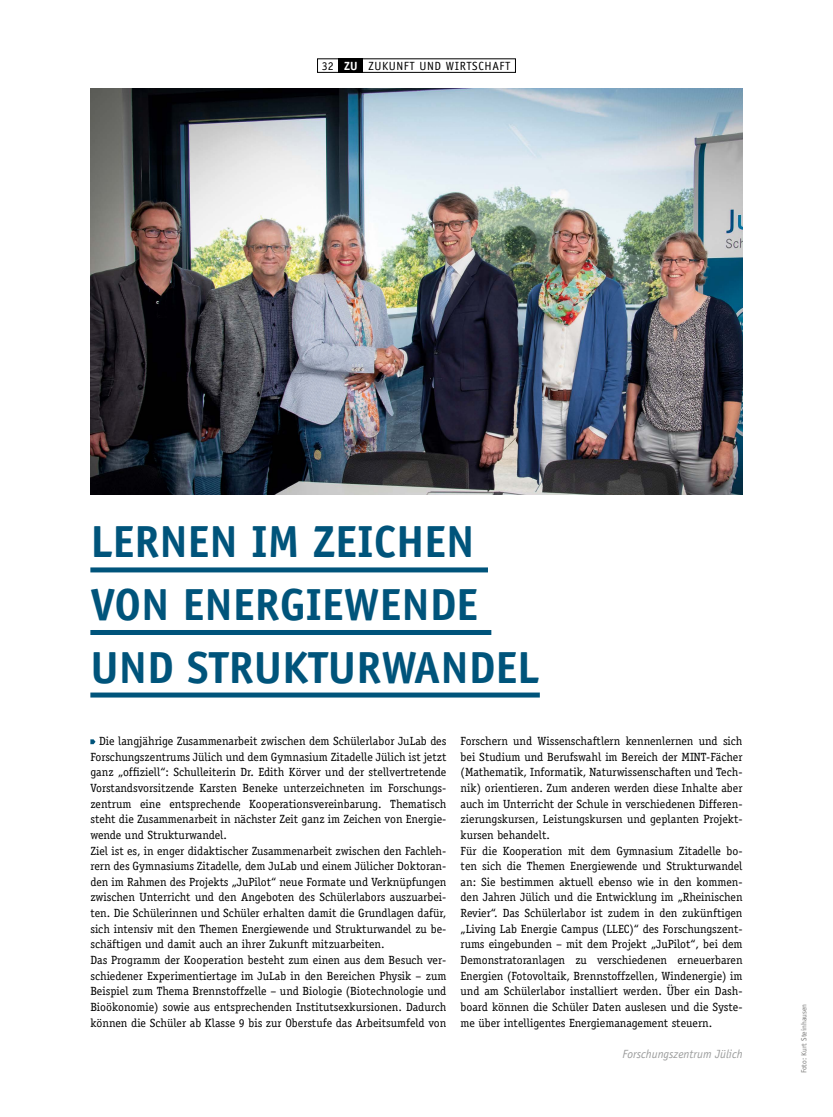
<style>
.page{position:relative;width:833px;height:1117px;background:#fff}
.page>*{position:absolute;margin:0;border:0;box-sizing:border-box;transform-origin:0 0}
.t1{font:700 45px/62.5px "Officina Sans";color:#00547b}
.t2{font:11.88px/15.6px "Officina Serif";color:#000}
.t3{font:11.88px "Officina Sans";letter-spacing:.05em;color:#000}
.t4{font:italic 11.88px "Officina Sans";color:#9c9d9d}
.t5{font:7.5px "Officina Sans";color:#7b7b7a}
.s1{font-weight:700;color:#fff}
</style>
<div class="page">
<img style="left:90px;top:88px;width:652px;height:407px">
<div style="left:317px;top:58px;width:199px;height:15px;border:1px solid #000"></div>
<div style="left:338px;top:58px;width:25px;height:15px;background:#000"></div>
<svg style="left:90px;top:739px;width:5px;height:5px"></svg>
<div style="left:90px;top:567px;width:398px;height:5px;background:#00547b"></div>
<div style="left:90px;top:630px;width:401px;height:5px;background:#00547b"></div>
<div style="left:90px;top:692px;width:450px;height:5px;background:#00547b"></div>
<p class="t3" style="left:322px;top:59px;width:190px">32 <span class="s1">ZU</span> ZUKUNFT UND WIRTSCHAFT</p>
<h1 class="t1" style="left:90px;top:510px;width:451px">LERNEN IM ZEICHEN<br>VON ENERGIEWENDE<br>UND STRUKTURWANDEL</h1>
<p class="t2" style="left:90px;top:733px;width:357px;text-indent:9px">Die langjährige Zusammenarbeit zwischen dem Schülerlabor JuLab des Forschungszentrums Jülich und dem Gymnasium Zitadelle Jülich ist jetzt ganz „offiziell“: Schulleiterin Dr. Edith Körver und der stellvertretende Vorstandsvorsitzende Karsten Beneke unterzeichneten im Forschungs&shy;zentrum eine entsprechende Kooperationsvereinbarung. Thematisch steht die Zusammenarbeit in nächster Zeit ganz im Zeichen von Energie&shy;wende und Strukturwandel.<br>Ziel ist es, in enger didaktischer Zusammenarbeit zwischen den Fachleh&shy;rern des Gymnasiums Zitadelle, dem JuLab und einem Jülicher Doktoran&shy;den im Rahmen des Projekts „JuPilot“ neue Formate und Verknüpfungen zwischen Unterricht und den Angeboten des Schülerlabors auszuarbei&shy;ten. Die Schülerinnen und Schüler erhalten damit die Grundlagen dafür, sich intensiv mit den Themen Energiewende und Strukturwandel zu be&shy;schäftigen und damit auch an ihrer Zukunft mitzuarbeiten.<br>Das Programm der Kooperation besteht zum einen aus dem Besuch ver&shy;schiedener Experimentiertage im JuLab in den Bereichen Physik – zum Beispiel zum Thema Brennstoffzelle – und Biologie (Biotechnologie und Bioökonomie) sowie aus entsprechenden Institutsexkursionen. Dadurch können die Schüler ab Klasse 9 bis zur Oberstufe das Arbeitsumfeld von</p>
<p class="t2" style="left:460px;top:733px;width:283px">Forschern und Wissenschaftlern kennenlernen und sich bei Studium und Berufswahl im Bereich der MINT-Fächer (Mathematik, Informatik, Naturwissenschaften und Tech&shy;nik) orientieren. Zum anderen werden diese Inhalte aber auch im Unterricht der Schule in verschiedenen Differen&shy;zierungskursen, Leistungskursen und geplanten Projekt&shy;kursen behandelt.<br>Für die Kooperation mit dem Gymnasium Zitadelle bo&shy;ten sich die Themen Energiewende und Strukturwandel an: Sie bestimmen aktuell ebenso wie in den kommen&shy;den Jahren Jülich und die Entwicklung im „Rheinischen Revier“. Das Schülerlabor ist zudem in den zukünftigen „Living Lab Energie Campus (LLEC)“ des Forschungszent&shy;rums eingebunden – mit dem Projekt „JuPilot“, bei dem Demonstratoranlagen zu verschiedenen erneuerbaren Energien (Fotovoltaik, Brennstoffzellen, Windenergie) im und am Schülerlabor installiert werden. Über ein Dash&shy;board können die Schüler Daten auslesen und die Syste&shy;me über intelligentes Energiemanagement steuern.</p>
<p class="t4" style="left:622px;top:1046px;width:122px">Forschungszentrum Jülich</p>
<p class="t5" style="left:799px;top:1073px;width:71px;rotate:-90deg">Foto: Kurt Steinhausen</p>
</div>
